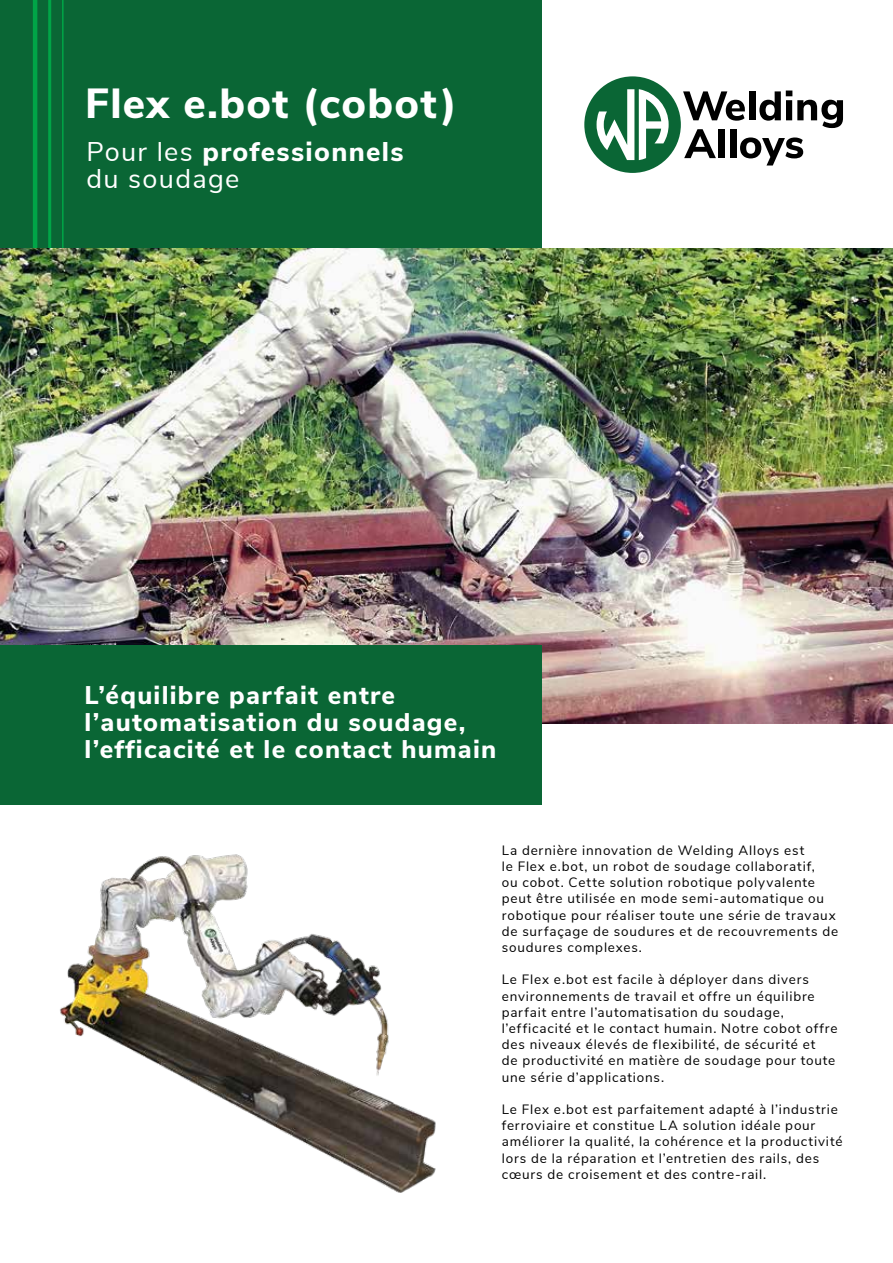
<style>
.page{position:relative;width:893px;height:1263px;background:#fff}
.page>*{position:absolute;margin:0;border:0;box-sizing:border-box;transform-origin:0 0}
.t1{font:800 42px "Nunito Sans";letter-spacing:.03em;color:#fff}
.t2{font:27px/27px "Nunito Sans";letter-spacing:.05em;color:#fff}
.t3{font:800 25.5px/27px "Nunito Sans";letter-spacing:.05em;color:#fff}
.t4{font:13.5px/16.2px "Nunito Sans";letter-spacing:.06em;color:#000}
.s1{font-weight:800}
</style>
<div class="page">
<img style="left:60px;top:854px;width:376px;height:339px">
<div style="left:0;top:0;width:542px;height:249px;background:#0a6635"></div>
<hr style="left:33px;top:0;width:4px;height:249px;background:#00a547">
<hr style="left:48px;top:0;width:3px;height:249px;background:#00a547">
<hr style="left:62px;top:0;width:2px;height:249px;background:#00a547">
<div style="left:584px;top:76px;width:97px;height:97px;background:#0a6635;border-radius:50%"></div>
<svg style="left:597px;top:89px;width:72px;height:71px"></svg>
<svg style="left:683px;top:91px;width:62px;height:30px"></svg>
<div style="left:749px;top:91px;width:6px;height:29px;background:#000"></div>
<svg style="left:759px;top:91px;width:84px;height:37px"></svg>
<svg style="left:684px;top:129px;width:32px;height:29px"></svg>
<div style="left:718px;top:129px;width:7px;height:29px;background:#000"></div>
<div style="left:730px;top:129px;width:6px;height:29px;background:#000"></div>
<svg style="left:740px;top:137px;width:63px;height:28px"></svg>
<img style="left:0;top:249px;width:893px;height:475px">
<div style="left:0;top:645px;width:542px;height:159px;background:#0a6635"></div>
<h1 class="t1" style="left:85px;top:72px;width:373px">Flex e.bot (cobot)</h1>
<h2 class="t2" style="left:86px;top:136px;width:319px">Pour les <span class="s1">professionnels </span>du soudage</h2>
<h3 class="t3" style="left:85px;top:680px;width:413px">L’équilibre parfait entre l’automatisation du soudage, l’efficacité et le contact humain</h3>
<p class="t4" style="left:502px;top:841px;width:338px">La dernière innovation de Welding Alloys est<br>le Flex e.bot, un robot de soudage collaboratif,<br>ou cobot. Cette solution robotique polyvalente peut être utilisée en mode semi-automatique ou robotique pour réaliser toute une série de travaux de surfaçage de soudures et de recouvrements de soudures complexes.</p>
<p class="t4" style="left:502px;top:971px;width:337px">Le Flex e.bot est facile à déployer dans divers environnements de travail et offre un équilibre parfait entre l’automatisation du soudage, l’efficacité et le contact humain. Notre cobot offre des niveaux élevés de flexibilité, de sécurité et<br>de productivité en matière de soudage pour toute une série d’applications.</p>
<p class="t4" style="left:502px;top:1100px;width:342px">Le Flex e.bot est parfaitement adapté à l’industrie ferroviaire et constitue LA solution idéale pour améliorer la qualité, la cohérence et la productivité lors de la réparation et l’entretien des rails, des cœurs de croisement et des contre-rail.</p>
</div>
